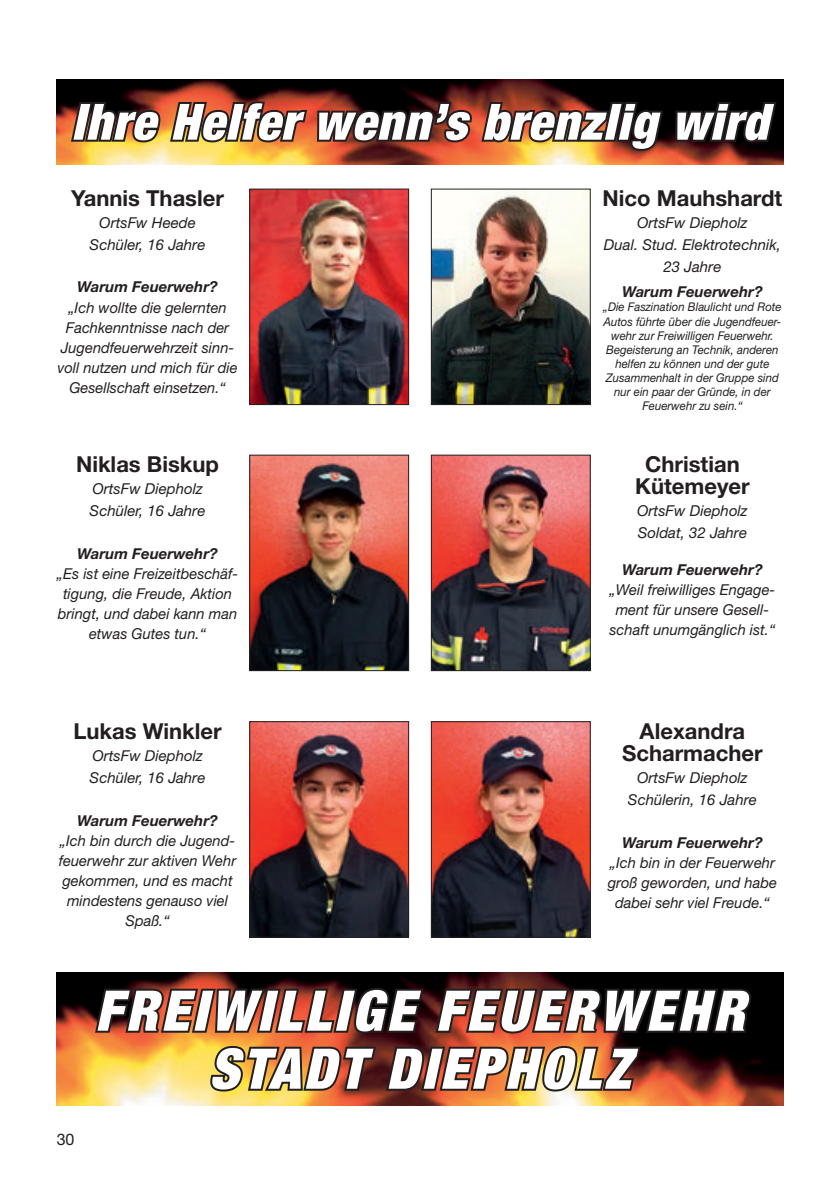
<style>
.page{position:relative;width:840px;height:1191px;background:#fff}
.page>*{position:absolute;margin:0;border:0;box-sizing:border-box;transform-origin:0 0}
.t1{font:italic 900 condensed 56px/58px "Helvetica Neue";letter-spacing:.06em;color:#fff;text-align:center}
.t2{font:italic 900 condensed 50px "Helvetica Neue";letter-spacing:.02em;color:#fff}
.t3{font:700 22px/22px "Helvetica Neue";color:#231f20;text-align:center}
.t4{font:16px "Helvetica Neue";color:#231f20}
.t5{font:italic 15px/20px "Helvetica Neue";color:#231f20;text-align:center}
.t6{font:italic 700 15px "Helvetica Neue";color:#231f20}
.t7{font:italic 12px/14px "Helvetica Neue";color:#231f20;text-align:center;scale:.95 1}
.s1{font-weight:700}
</style>
<div class="page">
<img style="left:57px;top:79px;width:725px;height:85px">
<img style="left:57px;top:972px;width:725px;height:134px">
<svg style="left:69px;top:99px;width:240px;height:45px;background:#814b2b"></svg>
<svg style="left:315px;top:99px;width:350px;height:102px"></svg>
<svg style="left:673px;top:100px;width:105px;height:56px;background:#201110"></svg>
<svg style="left:93px;top:986px;width:332px;height:49px;background:#602d21"></svg>
<svg style="left:433px;top:986px;width:321px;height:49px;background:#3e1f19"></svg>
<svg style="left:206px;top:1044px;width:436px;height:50px;background:#8c5932"></svg>
<img style="left:251px;top:191px;width:156px;height:212px">
<div style="left:249px;top:189px;width:160px;height:216px;border:1px solid #231f20"></div>
<img style="left:251px;top:456px;width:156px;height:213px">
<div style="left:249px;top:454px;width:160px;height:217px;border:1px solid #231f20"></div>
<img style="left:251px;top:723px;width:156px;height:212px">
<div style="left:249px;top:721px;width:160px;height:216px;border:1px solid #231f20"></div>
<img style="left:432px;top:191px;width:156px;height:212px">
<div style="left:430px;top:189px;width:160px;height:216px;border:1px solid #231f20"></div>
<img style="left:432px;top:456px;width:156px;height:213px">
<div style="left:430px;top:454px;width:160px;height:217px;border:1px solid #231f20"></div>
<img style="left:432px;top:723px;width:156px;height:212px">
<div style="left:430px;top:721px;width:160px;height:216px;border:1px solid #231f20"></div>
<p class="t2" style="left:72px;top:91px;width:698px">Ihre Helfer wenn’s brenzlig wird</p>
<p class="t3" style="left:71px;top:186px;width:154px">Yannis Thasler</p>
<p class="t5" style="left:90px;top:211px;width:117px;line-height:22px">OrtsFw Heede<br>Schüler, 16 Jahre</p>
<p class="t5" style="left:57px;top:277px;width:182px"><span class="s1">Warum Feuerwehr?<br></span>„Ich wollte die gelernten<br>Fachkenntnisse nach der<br>Jugendfeuerwehrzeit sinn&shy;voll nutzen und mich für die<br>Gesellschaft einsetzen.“</p>
<p class="t3" style="left:76px;top:453px;width:144px">Niklas Biskup</p>
<p class="t5" style="left:90px;top:478px;width:117px;line-height:22px;text-align:left">OrtsFw Diepholz<br>Schüler, 16 Jahre</p>
<p class="t5" style="left:57px;top:543px;width:183px"><span class="s1">Warum Feuerwehr?<br></span>„Es ist eine Freizeitbeschäf&shy;tigung, die Freude, Aktion bringt, und dabei kann man etwas Gutes tun.“</p>
<p class="t3" style="left:73px;top:719px;width:150px">Lukas Winkler</p>
<p class="t5" style="left:90px;top:744px;width:117px;line-height:22px;text-align:left">OrtsFw Diepholz<br>Schüler, 16 Jahre</p>
<p class="t5" style="left:59px;top:810px;width:179px"><span class="s1">Warum Feuerwehr?<br></span>„Ich bin durch die Jugend&shy;feuerwehr zur aktiven Wehr gekommen, und es macht mindestens genauso viel<br>Spaß.“</p>
<p class="t3" style="left:602px;top:186px;width:181px">Nico Mauhshardt</p>
<p class="t5" style="left:603px;top:211px;width:178px;line-height:22px">OrtsFw Diepholz<br>Dual. Stud. Elektrotechnik,<br>23 Jahre</p>
<p class="t6" style="left:621px;top:283px;width:142px">Warum Feuerwehr?</p>
<p class="t7" style="left:603px;top:300px;width:189px">„Die Faszination Blaulicht und Rote<br>Autos führte über die Jugendfeuer&shy;wehr zur Freiwilligen Feuerwehr.<br>Begeisterung an Technik, anderen helfen zu können und der gute<br>Zusammenhalt in der Gruppe sind nur ein paar der Gründe, in der<br>Feuerwehr zu sein.“</p>
<p class="t3" style="left:634px;top:453px;width:116px">Christian<br>Kütemeyer</p>
<p class="t5" style="left:637px;top:500px;width:112px;line-height:22px;text-align:left">OrtsFw Diepholz<br>Soldat, 32 Jahre</p>
<p class="t5" style="left:609px;top:560px;width:167px"><span class="s1">Warum Feuerwehr? </span>„Weil freiwilliges Engage&shy;ment für unsere Gesell&shy;schaft unumgänglich ist.“</p>
<p class="t3" style="left:621px;top:719px;width:142px">Alexandra<br>Scharmacher</p>
<p class="t5" style="left:627px;top:766px;width:130px;line-height:22px">OrtsFw Diepholz<br>Schülerin, 16 Jahre</p>
<p class="t5" style="left:607px;top:832px;width:171px"><span class="s1">Warum Feuerwehr? </span>„Ich bin in der Feuerwehr groß geworden, und habe dabei sehr viel Freude.“</p>
<p class="t4" style="left:57px;top:1130px;width:19px">30</p>
<p class="t1" style="left:95px;top:981px;width:651px">FREIWILLIGE FEUERWEHR<br>STADT DIEPHOLZ</p>
</div>
